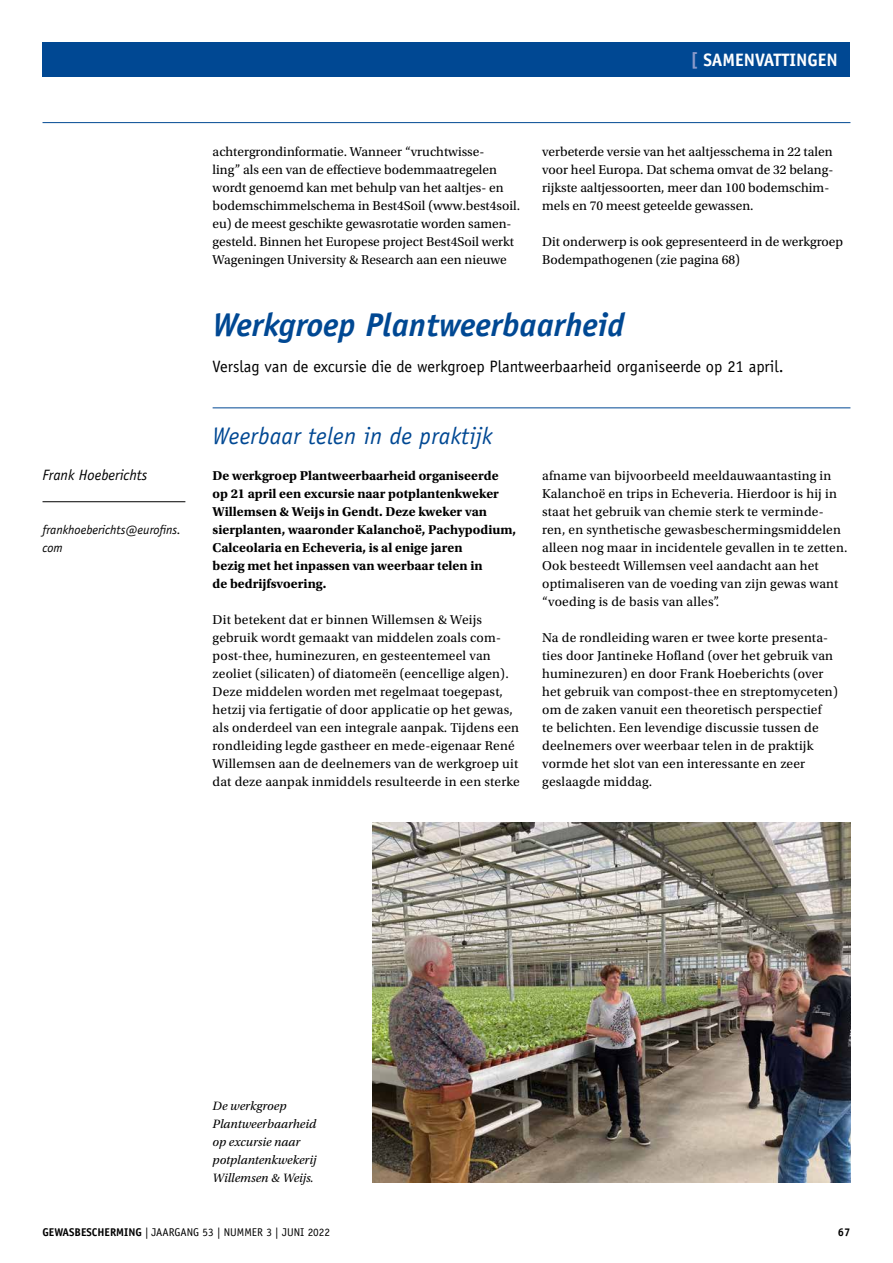
<style>
.page{position:relative;width:893px;height:1263px;background:#fff}
.page>*{position:absolute;margin:0;border:0;box-sizing:border-box;transform-origin:0 0}
.t1{font:italic 700 33px "Officina Sans Std";color:#004893}
.t2{font:italic 24px "Officina Sans Std";letter-spacing:.01em;color:#004893}
.t3{font:700 18px "Officina Sans Std";color:#fff}
.t4{font:16.5px "Officina Sans Std";color:#000}
.t5{font:italic 15px "Officina Sans Std";color:#000}
.t6{font:13.5px/18px "Utopia Std";letter-spacing:.015em;color:#000}
.t7{font:700 13.5px/18px "Utopia Std";color:#000}
.t8{font:italic 12.75px/18px "Utopia Std";color:#000}
.t9{font:italic 12.75px/18px "Officina Sans Std";color:#000}
.t10{font:11.25px "Officina Sans Std";color:#000}
.t11{font:700 11.25px "Officina Sans Std";color:#000}
.s1{color:#8898c9}
.s2{font-weight:700}
</style>
<div class="page">
<div style="left:43px;top:43px;width:807px;height:34px;background:#004893"></div>
<hr style="left:43px;top:122px;width:807px;height:1px;background:#004893">
<hr style="left:43px;top:501px;width:142px;height:1px;background:#000">
<hr style="left:213px;top:407px;width:637px;height:1px;background:#004893">
<img style="left:372px;top:822px;width:478px;height:360px">
<h3 class="t3" style="left:690px;top:49px;width:149px"><span class="s1">[</span> SAMENVATTINGEN</h3>
<p class="t6" style="left:213px;top:143px;width:309px">achtergrondinformatie. Wanneer “vruchtwisse-<br>ling” als een van de effectieve bodemmaatregelen wordt genoemd kan met behulp van het aaltjes- en bodemschimmelschema in Best4Soil (www.best4soil. eu) de meest geschikte gewasrotatie worden samen&shy;gesteld. Binnen het Europese project Best4Soil werkt Wageningen University &amp; Research aan een nieuwe</p>
<p class="t6" style="left:542px;top:143px;width:293px">verbeterde versie van het aaltjesschema in 22 talen voor heel Europa. Dat schema omvat de 32 belang&shy;rijkste aaltjessoorten, meer dan 100 bodemschim&shy;mels en 70 meest geteelde gewassen.</p>
<p class="t6" style="left:542px;top:233px;width:302px">Dit onderwerp is ook gepresenteerd in de werkgroep<br>Bodempathogenen (zie pagina 68)</p>
<p class="t5" style="left:43px;top:466px;width:106px">Frank Hoeberichts</p>
<p class="t9" style="left:43px;top:521px;width:140px">frankhoeberichts@eurofins. com</p>
<h1 class="t1" style="left:213px;top:305px;width:414px">Werkgroep Plantweerbaarheid</h1>
<p class="t4" style="left:213px;top:357px;width:572px">Verslag van de excursie die de werkgroep Plantweerbaarheid organiseerde op 21 april.</p>
<h2 class="t2" style="left:213px;top:422px;width:281px">Weerbaar telen in de praktijk</h2>
<p class="t7" style="left:213px;top:467px;width:305px">De werkgroep Plantweerbaarheid organiseerde op 21 april een excursie naar potplantenkweker Willemsen &amp; Weijs in Gendt. Deze kweker van sierplanten, waaronder Kalanchoë, Pachypodium, Calceolaria en Echeveria, is al enige jaren<br>bezig met het inpassen van weerbaar telen in<br>de bedrijfsvoering.</p>
<p class="t6" style="left:213px;top:611px;width:309px">Dit betekent dat er binnen Willemsen &amp; Weijs gebruik wordt gemaakt van middelen zoals com&shy;post-thee, huminezuren, en gesteentemeel van zeoliet (silicaten) of diatomeën (eencellige algen).<br>Deze middelen worden met regelmaat toegepast, hetzij via fertigatie of door applicatie op het gewas, als onderdeel van een integrale aanpak. Tijdens een rondleiding legde gastheer en mede-eigenaar René Willemsen aan de deelnemers van de werkgroep uit dat deze aanpak inmiddels resulteerde in een sterke</p>
<p class="t6" style="left:542px;top:467px;width:307px">afname van bijvoorbeeld meeldauwaantasting in Kalanchoë en trips in Echeveria. Hierdoor is hij in staat het gebruik van chemie sterk te verminde&shy;ren, en synthetische gewasbeschermingsmiddelen alleen nog maar in incidentele gevallen in te zetten.<br>Ook besteedt Willemsen veel aandacht aan het optimaliseren van de voeding van zijn gewas want “voeding is de basis van alles”.</p>
<p class="t6" style="left:542px;top:629px;width:297px">Na de rondleiding waren er twee korte presenta&shy;ties door Jantineke Hofland (over het gebruik van huminezuren) en door Frank Hoeberichts (over het gebruik van compost-thee en streptomyceten) om de zaken vanuit een theoretisch perspectief<br>te belichten. Een levendige discussie tussen de deelnemers over weerbaar telen in de praktijk vormde het slot van een interessante en zeer geslaagde middag.</p>
<p class="t8" style="left:213px;top:1097px;width:105px">De werkgroep<br>Plantweerbaarheid op excursie naar potplantenkwekerij<br>Willemsen &amp; Weijs.</p>
<p class="t10" style="left:43px;top:1226px;width:289px"><span class="s2">GEWASBESCHERMING</span> | JAARGANG 53 | NUMMER 3 | JUNI 2022</p>
<p class="t11" style="left:838px;top:1225px;width:14px">67</p>
</div>
